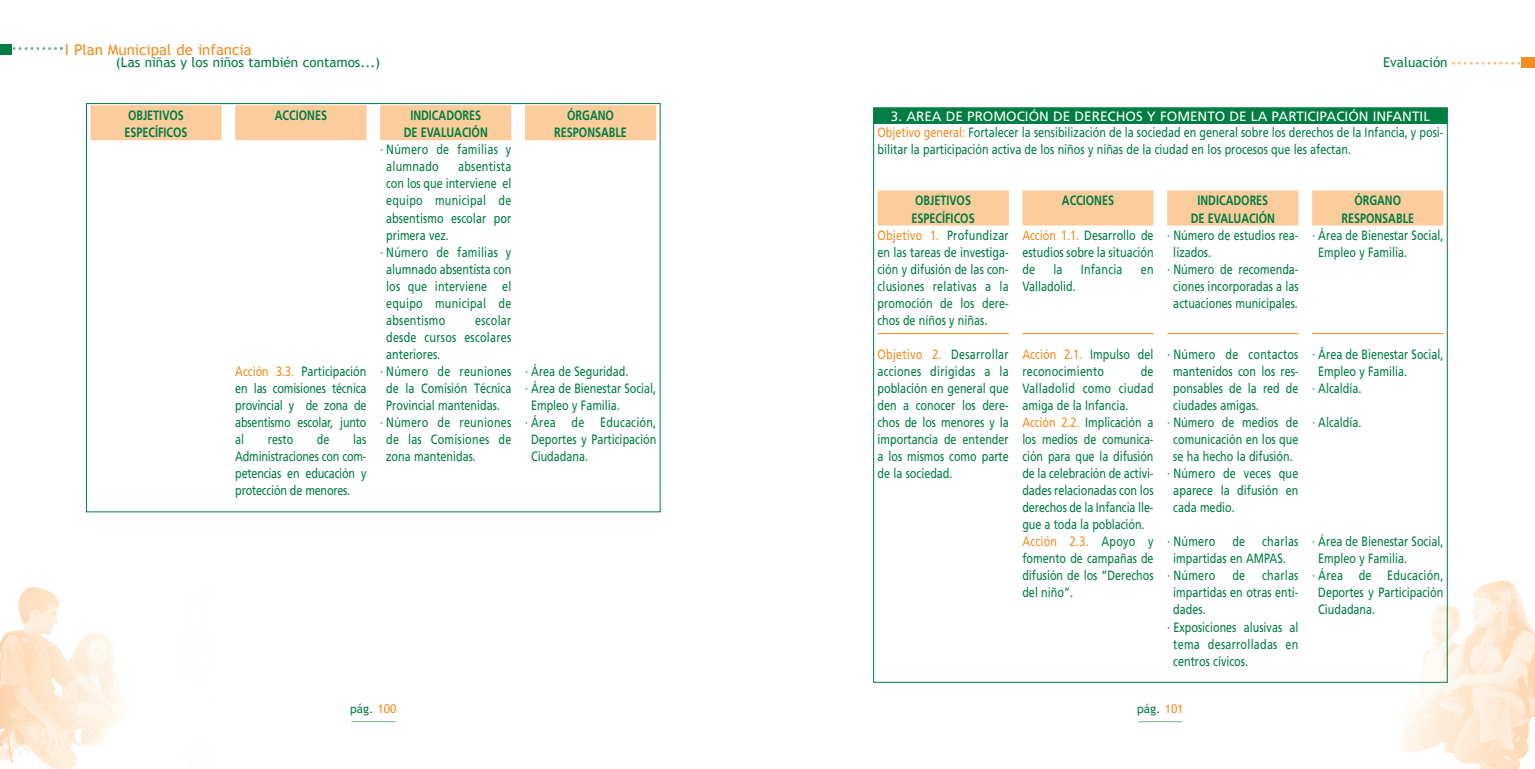
<style>
.page{position:relative;width:1535px;height:769px;background:#fff}
.page>*{position:absolute;margin:0;border:0;box-sizing:border-box;transform-origin:0 0}
.t1{font:15px "Trebuchet MS";color:#f68b1f}
.t2{font:13.5px/17px "Frutiger";color:#007d43;scale:.8 1}
.t3{font:13.5px/17px "Frutiger";letter-spacing:.02em;color:#007d43;scale:.8 1}
.t4{font:700 13.5px/17.1px "Frutiger";color:#007d43;text-align:center;scale:.8 1}
.t5{font:13.5px "Trebuchet MS";color:#007d43}
.t6{font:12px "Trebuchet MS";color:#007d43}
.s1{color:#f68b1f}
.s2{color:#fff}
</style>
<div class="page">
<img style="left:1310px;top:576px;width:224px;height:192px">
<hr style="left:1138px;top:721px;width:44px;height:1px;background:#78af8d">
<div style="left:873px;top:107px;width:574px;height:17px;background:#007d43"></div>
<svg style="left:1451px;top:62px;width:69px;height:3px"></svg>
<div style="left:1520px;top:58px;width:14px;height:10px;background:#f68b1f"></div>
<img style="left:0;top:587px;width:122px;height:181px">
<div style="left:90px;top:105px;width:132px;height:18px;background:#fccc9c"></div>
<div style="left:90px;top:122px;width:132px;height:18px;background:#fccc9c"></div>
<div style="left:235px;top:105px;width:131px;height:18px;background:#fccc9c"></div>
<div style="left:235px;top:122px;width:131px;height:18px;background:#fccc9c"></div>
<div style="left:380px;top:105px;width:131px;height:18px;background:#fccc9c"></div>
<div style="left:380px;top:122px;width:131px;height:18px;background:#fccc9c"></div>
<div style="left:525px;top:105px;width:131px;height:18px;background:#fccc9c"></div>
<div style="left:525px;top:122px;width:131px;height:18px;background:#fccc9c"></div>
<div style="left:877px;top:190px;width:131px;height:18px;background:#fccc9c"></div>
<div style="left:877px;top:207px;width:131px;height:18px;background:#fccc9c"></div>
<hr style="left:877px;top:333px;width:131px;height:1px;background:#f68b1f">
<div style="left:1022px;top:190px;width:131px;height:18px;background:#fccc9c"></div>
<div style="left:1022px;top:207px;width:131px;height:18px;background:#fccc9c"></div>
<hr style="left:1022px;top:333px;width:131px;height:1px;background:#f68b1f">
<div style="left:1167px;top:190px;width:131px;height:18px;background:#fccc9c"></div>
<div style="left:1167px;top:207px;width:131px;height:18px;background:#fccc9c"></div>
<hr style="left:1167px;top:333px;width:131px;height:1px;background:#f68b1f">
<div style="left:1311px;top:190px;width:131px;height:18px;background:#fccc9c"></div>
<div style="left:1311px;top:207px;width:131px;height:18px;background:#fccc9c"></div>
<hr style="left:1311px;top:333px;width:131px;height:1px;background:#f68b1f">
<hr style="left:351px;top:721px;width:44px;height:1px;background:#78af8d">
<svg style="left:12px;top:47px;width:51px;height:3px"></svg>
<div style="left:0;top:44px;width:12px;height:10px;background:#007d43"></div>
<p class="t1" style="left:65px;top:40px;width:188px">I Plan Municipal de infancia</p>
<p class="t5" style="left:116px;top:54px;width:266px">(Las niñas y los niños también contamos...)</p>
<p class="t4" style="left:124px;top:108px;width:80px;text-align:left">OBJETIVOS<br>ESPECÍFICOS</p>
<p class="t4" style="left:275px;top:108px;width:67px">ACCIONES</p>
<p class="t2" style="left:235px;top:363px;width:165px;text-align:justify"><span class="s1">Acción 3.3.</span> Participación en las comisiones técnica provincial y de zona de absentismo escolar, junto al</p>
<p class="t2" style="left:235px;top:431px;width:165px;text-align:justify;text-indent:118px">las Administraciones con com&shy;petencias en educación y protección de menores.</p>
<p class="t2" style="left:268px;top:431px;width:33px">resto</p>
<p class="t2" style="left:317px;top:431px;width:17px">de</p>
<p class="t4" style="left:403px;top:108px;width:107px">INDICADORES<br>DE EVALUACIÓN</p>
<p class="t3" style="left:386px;top:142px;width:158px;text-indent:-6px">· Número de familias y alumnado</p>
<p class="t3" style="left:458px;top:159px;width:68px">absentista</p>
<p class="t2" style="left:386px;top:176px;width:158px">con los que interviene el</p>
<p class="t3" style="left:386px;top:193px;width:158px">equipo municipal de</p>
<p class="t2" style="left:386px;top:210px;width:158px">absentismo escolar por</p>
<p class="t2" style="left:386px;top:227px;width:80px">primera vez.</p>
<p class="t3" style="left:380px;top:244px;width:165px">· Número de familias y</p>
<p class="t2" style="left:386px;top:261px;width:158px">alumnado absentista con</p>
<p class="t2" style="left:386px;top:278px;width:158px">los que interviene el</p>
<p class="t3" style="left:386px;top:295px;width:158px">equipo municipal de</p>
<p class="t3" style="left:386px;top:312px;width:75px">absentismo</p>
<p class="t3" style="left:475px;top:312px;width:47px">escolar</p>
<p class="t3" style="left:386px;top:329px;width:158px">desde cursos escolares</p>
<p class="t2" style="left:386px;top:346px;width:69px">anteriores.</p>
<p class="t3" style="left:380px;top:363px;width:165px">· Número de reuniones</p>
<p class="t2" style="left:386px;top:380px;width:158px">de la Comisión Técnica</p>
<p class="t2" style="left:386px;top:397px;width:144px">Provincial mantenidas.</p>
<p class="t3" style="left:380px;top:414px;width:165px">· Número de reuniones</p>
<p class="t3" style="left:386px;top:431px;width:158px">de las Comisiones de</p>
<p class="t2" style="left:386px;top:448px;width:114px">zona mantenidas.</p>
<p class="t4" style="left:554px;top:108px;width:92px">ÓRGANO<br>RESPONSABLE</p>
<p class="t2" style="left:525px;top:363px;width:131px">· Área de Seguridad.</p>
<p class="t2" style="left:525px;top:380px;width:166px">· Área de Bienestar Social,</p>
<p class="t2" style="left:531px;top:397px;width:113px">Empleo y Familia.</p>
<p class="t3" style="left:525px;top:414px;width:165px">· Área de Educación,</p>
<p class="t2" style="left:531px;top:431px;width:158px">Deportes y Participación</p>
<p class="t2" style="left:531px;top:449px;width:73px">Ciudadana.</p>
<p class="t6" style="left:350px;top:701px;width:48px">pág. <span class="s1">100</span></p>
<p class="t5" style="left:1382px;top:54px;width:66px">Evaluación</p>
<p class="t2" style="left:877px;top:109px;width:709px;text-indent:13px"><span class="s2">3. AREA DE PROMOCIÓN DE DERECHOS Y FOMENTO DE LA PARTICIPACIÓN INFANTIL<br></span><span class="s1">Objetivo general:</span> Fortalecer la sensibilización de la sociedad en general sobre los derechos de la Infancia, y posi&shy;bilitar la participación activa de los niños y niñas de la ciudad en los procesos que les afectan.</p>
<p class="t4" style="left:915px;top:193px;width:71px">OBJETIVOS</p>
<p class="t4" style="left:911px;top:210px;width:80px">ESPECÍFICOS</p>
<p class="t3" style="left:877px;top:227px;width:165px"><span class="s1">Objetivo 1.</span> Profundizar</p>
<p class="t2" style="left:877px;top:244px;width:166px">en las tareas de investiga-</p>
<p class="t2" style="left:877px;top:261px;width:165px">ción y difusión de las con-</p>
<p class="t3" style="left:877px;top:278px;width:165px">clusiones relativas a la</p>
<p class="t2" style="left:877px;top:295px;width:165px">promoción de los dere-</p>
<p class="t2" style="left:877px;top:312px;width:139px">chos de niños y niñas.</p>
<p class="t2" style="left:877px;top:346px;width:165px;text-align:justify"><span class="s1">Objetivo 2.</span> Desarrollar acciones dirigidas a la población en general que den a conocer los dere&shy;chos de los menores y la importancia de entender a los mismos como parte de la sociedad.</p>
<p class="t4" style="left:1061px;top:193px;width:67px">ACCIONES</p>
<p class="t2" style="left:1022px;top:227px;width:166px;text-align:justify"><span class="s1">Acción 1.1.</span> Desarrollo de estudios sobre la situación de</p>
<p class="t2" style="left:1053px;top:261px;width:13px">la</p>
<p class="t3" style="left:1080px;top:261px;width:54px">Infancia</p>
<p class="t2" style="left:1140px;top:261px;width:18px">en</p>
<p class="t2" style="left:1022px;top:278px;width:68px">Valladolid.</p>
<p class="t2" style="left:1022px;top:346px;width:165px"><span class="s1">Acción 2.1.</span> Impulso del reconocimiento</p>
<p class="t2" style="left:1022px;top:363px;width:166px;text-indent:118px">de<br>Valladolid como ciudad amiga de la Infancia.<br><span class="s1">Acción 2.2.</span> Implicación a los medios de comunica&shy;ción para que la difusión de la celebración de activi&shy;dades relacionadas con los derechos de la Infancia lle&shy;gue a toda la población.<br><span class="s1">Acción 2.3.</span> Apoyo y fomento de campañas de difusión de los “Derechos del niño”.</p>
<p class="t4" style="left:1190px;top:193px;width:107px">INDICADORES<br>DE EVALUACIÓN</p>
<p class="t2" style="left:1167px;top:227px;width:166px">· Número de estudios rea-</p>
<p class="t2" style="left:1173px;top:244px;width:49px">lizados.</p>
<p class="t2" style="left:1167px;top:261px;width:165px">· Número de recomenda-</p>
<p class="t2" style="left:1173px;top:278px;width:158px">ciones incorporadas a las</p>
<p class="t2" style="left:1173px;top:295px;width:157px">actuaciones municipales.</p>
<p class="t3" style="left:1167px;top:346px;width:165px">· Número de contactos</p>
<p class="t2" style="left:1173px;top:363px;width:158px">mantenidos con los res-</p>
<p class="t2" style="left:1173px;top:380px;width:158px">ponsables de la red de</p>
<p class="t2" style="left:1173px;top:397px;width:108px">ciudades amigas.</p>
<p class="t2" style="left:1167px;top:414px;width:166px">· Número de medios de</p>
<p class="t2" style="left:1173px;top:431px;width:158px">comunicación en los que</p>
<p class="t2" style="left:1173px;top:449px;width:151px">se ha hecho la difusión.</p>
<p class="t3" style="left:1167px;top:466px;width:165px">· Número de veces que</p>
<p class="t2" style="left:1173px;top:483px;width:158px">aparece la difusión en</p>
<p class="t2" style="left:1173px;top:500px;width:78px">cada medio.</p>
<p class="t2" style="left:1167px;top:534px;width:62px">· Número</p>
<p class="t2" style="left:1232px;top:534px;width:18px">de</p>
<p class="t3" style="left:1261px;top:534px;width:47px">charlas</p>
<p class="t2" style="left:1173px;top:551px;width:142px">impartidas en AMPAS.</p>
<p class="t2" style="left:1167px;top:568px;width:62px">· Número</p>
<p class="t2" style="left:1232px;top:568px;width:18px">de</p>
<p class="t3" style="left:1261px;top:568px;width:47px">charlas</p>
<p class="t2" style="left:1173px;top:585px;width:158px">impartidas en otras enti-</p>
<p class="t2" style="left:1173px;top:602px;width:42px">dades.</p>
<p class="t2" style="left:1167px;top:619px;width:165px">· Exposiciones alusivas al</p>
<p class="t3" style="left:1173px;top:636px;width:158px">tema desarrolladas en</p>
<p class="t2" style="left:1173px;top:653px;width:95px">centros cívicos.</p>
<p class="t4" style="left:1341px;top:193px;width:92px">ÓRGANO<br>RESPONSABLE</p>
<p class="t2" style="left:1317px;top:227px;width:158px;text-indent:-6px">· Área de Bienestar Social,<br>Empleo y Familia.</p>
<p class="t2" style="left:1311px;top:346px;width:166px">· Área de Bienestar Social,</p>
<p class="t2" style="left:1317px;top:363px;width:113px">Empleo y Familia.</p>
<p class="t2" style="left:1311px;top:380px;width:63px">· Alcaldía.</p>
<p class="t2" style="left:1311px;top:414px;width:63px">· Alcaldía.</p>
<p class="t2" style="left:1311px;top:534px;width:166px">· Área de Bienestar Social,</p>
<p class="t2" style="left:1317px;top:551px;width:113px">Empleo y Familia.</p>
<p class="t3" style="left:1311px;top:568px;width:165px">· Área de Educación,</p>
<p class="t2" style="left:1317px;top:585px;width:158px">Deportes y Participación</p>
<p class="t2" style="left:1317px;top:602px;width:73px">Ciudadana.</p>
<p class="t6" style="left:1137px;top:701px;width:48px">pág. <span class="s1">101</span></p>
</div>
